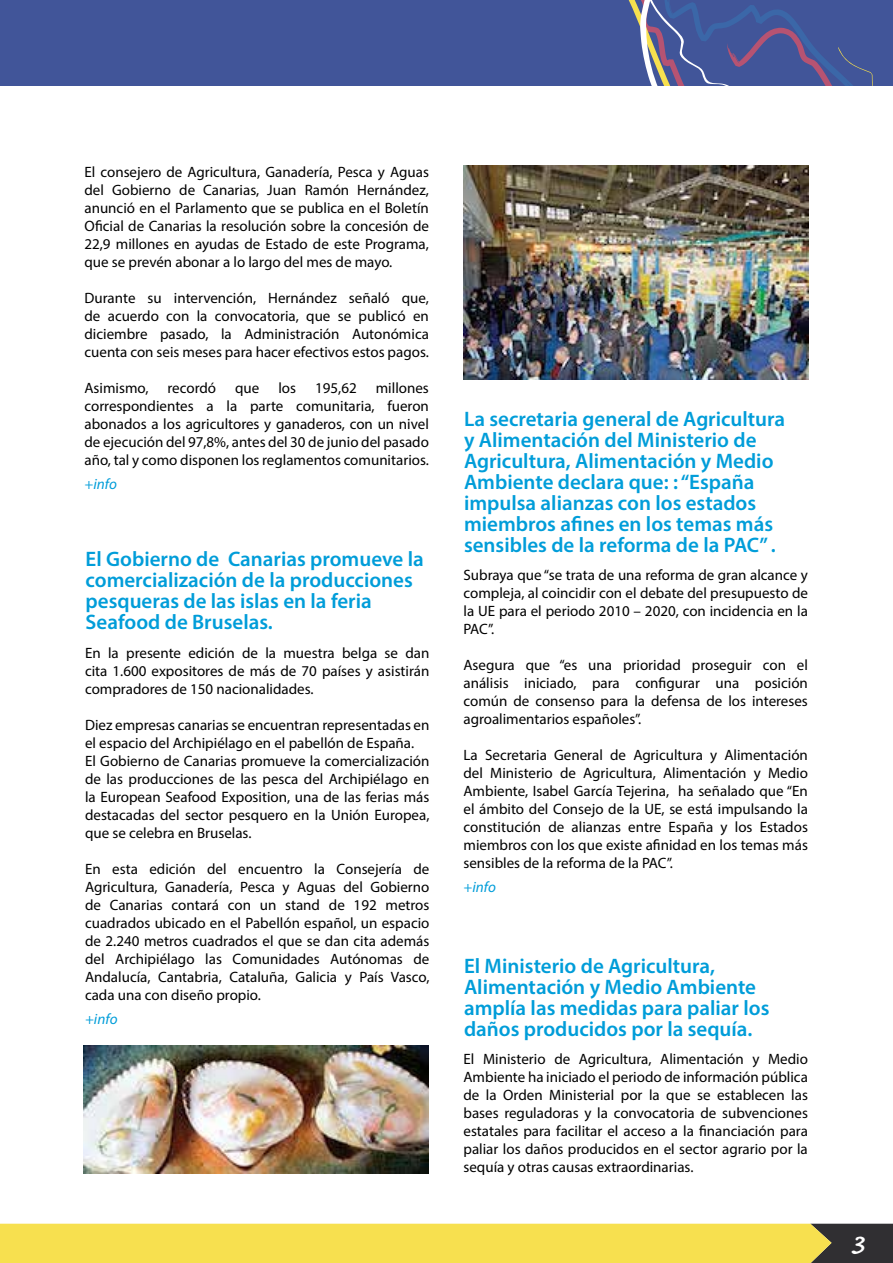
<style>
.page{position:relative;width:893px;height:1263px;background:#fff}
.page>*{position:absolute;margin:0;border:0;box-sizing:border-box;transform-origin:0 0}
.t1{font:600 36px "Caflisch Script Pro";color:#fff}
.t2{font:600 21px/21px "Myriad Pro";color:#009dd9}
.t3{font:15px/18px "Myriad Pro";color:#000;text-align:justify}
.t4{font:italic 15px "Myriad Pro";color:#009dd9}
</style>
<div class="page">
<svg style="left:0;top:1224px;width:893px;height:39px;background:#e7d14c"></svg>
<div style="left:0;top:0;width:893px;height:85px;background:#415599"></div>
<svg style="left:628px;top:0;width:245px;height:85px"></svg>
<img style="left:463px;top:166px;width:345px;height:214px">
<img style="left:84px;top:1045px;width:345px;height:129px">
<p class="t3" style="left:84px;top:163px;width:346px">El consejero de Agricultura, Ganadería, Pesca y Aguas del Gobierno de Canarias, Juan Ramón Hernández, anunció en el Parlamento que se publica en el Boletín Oficial de Canarias la resolución sobre la concesión de 22,9 millones en ayudas de Estado de este Programa, que se prevén abonar a lo largo del mes de mayo.</p>
<p class="t3" style="left:84px;top:289px;width:346px">Durante su intervención, Hernández señaló que, de acuerdo con la convocatoria, que se publicó en diciembre pasado, la Administración Autonómica cuenta con seis meses para hacer efectivos estos pagos.</p>
<p class="t3" style="left:84px;top:379px;width:65px">Asimismo,</p>
<p class="t3" style="left:168px;top:379px;width:50px">recordó</p>
<p class="t3" style="left:235px;top:379px;width:26px">que</p>
<p class="t3" style="left:278px;top:379px;width:19px">los</p>
<p class="t3" style="left:315px;top:379px;width:43px">195,62</p>
<p class="t3" style="left:84px;top:379px;width:346px;text-indent:291px">millones correspondientes a la parte comunitaria, fueron abonados a los agricultores y ganaderos, con un nivel de ejecución del 97,8%, antes del 30 de junio del pasado año, tal y como disponen los reglamentos comunitarios.</p>
<p class="t4" style="left:84px;top:475px;width:34px">+info</p>
<h2 class="t2" style="left:86px;top:548px;width:340px">El Gobierno de Canarias promueve la comercialización de la producciones pesqueras de las islas en la feria<br>Seafood de Bruselas.</h2>
<p class="t3" style="left:85px;top:643px;width:346px">En la presente edición de la muestra belga se dan cita 1.600 expositores de más de 70 países y asistirán compradores de 150 nacionalidades.</p>
<p class="t3" style="left:85px;top:715px;width:346px;text-align:left">Diez empresas canarias se encuentran representadas en el espacio del Archipiélago en el pabellón de España.<br>El Gobierno de Canarias promueve la comercialización de las producciones de las pesca del Archipiélago en la European Seafood Exposition, una de las ferias más destacadas del sector pesquero en la Unión Europea, que se celebra en Bruselas.</p>
<p class="t3" style="left:85px;top:859px;width:346px">En esta edición del encuentro la Consejería de Agricultura, Ganadería, Pesca y Aguas del Gobierno de Canarias contará con un stand de 192 metros cuadrados ubicado en el Pabellón español, un espacio de 2.240 metros cuadrados el que se dan cita además del Archipiélago las Comunidades Autónomas de Andalucía, Cantabria, Cataluña, Galicia y País Vasco, cada una con diseño propio.</p>
<p class="t4" style="left:85px;top:1009px;width:34px">+info</p>
<p class="t2" style="left:464px;top:408px;width:323px">La secretaria general de Agricultura y Alimentación del Ministerio de Agricultura, Alimentación y Medio Ambiente declara que: : “España impulsa alianzas con los estados miembros afines en los temas más sensibles de la reforma de la PAC” .</p>
<p class="t3" style="left:463px;top:566px;width:346px">Subraya que “se trata de una reforma de gran alcance y compleja, al coincidir con el debate del presupuesto de la UE para el periodo 2010 – 2020, con incidencia en la PAC”.</p>
<p class="t3" style="left:463px;top:656px;width:346px">Asegura que “es una prioridad proseguir con el análisis iniciado, para configurar una posición común de consenso para la defensa de los intereses agroalimentarios españoles”.</p>
<p class="t3" style="left:463px;top:746px;width:346px">La Secretaria General de Agricultura y Alimentación del Ministerio de Agricultura, Alimentación y Medio Ambiente, Isabel García Tejerina, ha señalado que “En el ámbito del Consejo de la UE, se está impulsando la constitución de alianzas entre España y los Estados miembros con los que existe afinidad en los temas más sensibles de la reforma de la PAC”.</p>
<p class="t4" style="left:463px;top:878px;width:34px">+info</p>
<h2 class="t2" style="left:464px;top:955px;width:307px">El Ministerio de Agricultura,<br>Alimentación y Medio Ambiente amplía las medidas para paliar los daños producidos por la sequía.</h2>
<p class="t3" style="left:463px;top:1050px;width:346px">El Ministerio de Agricultura, Alimentación y Medio Ambiente ha iniciado el periodo de información pública de la Orden Ministerial por la que se establecen las bases reguladoras y la convocatoria de subvenciones estatales para facilitar el acceso a la financiación para paliar los daños producidos en el sector agrario por la sequía y otras causas extraordinarias.</p>
<h1 class="t1" style="left:850px;top:1225px;width:16px">3</h1>
</div>
